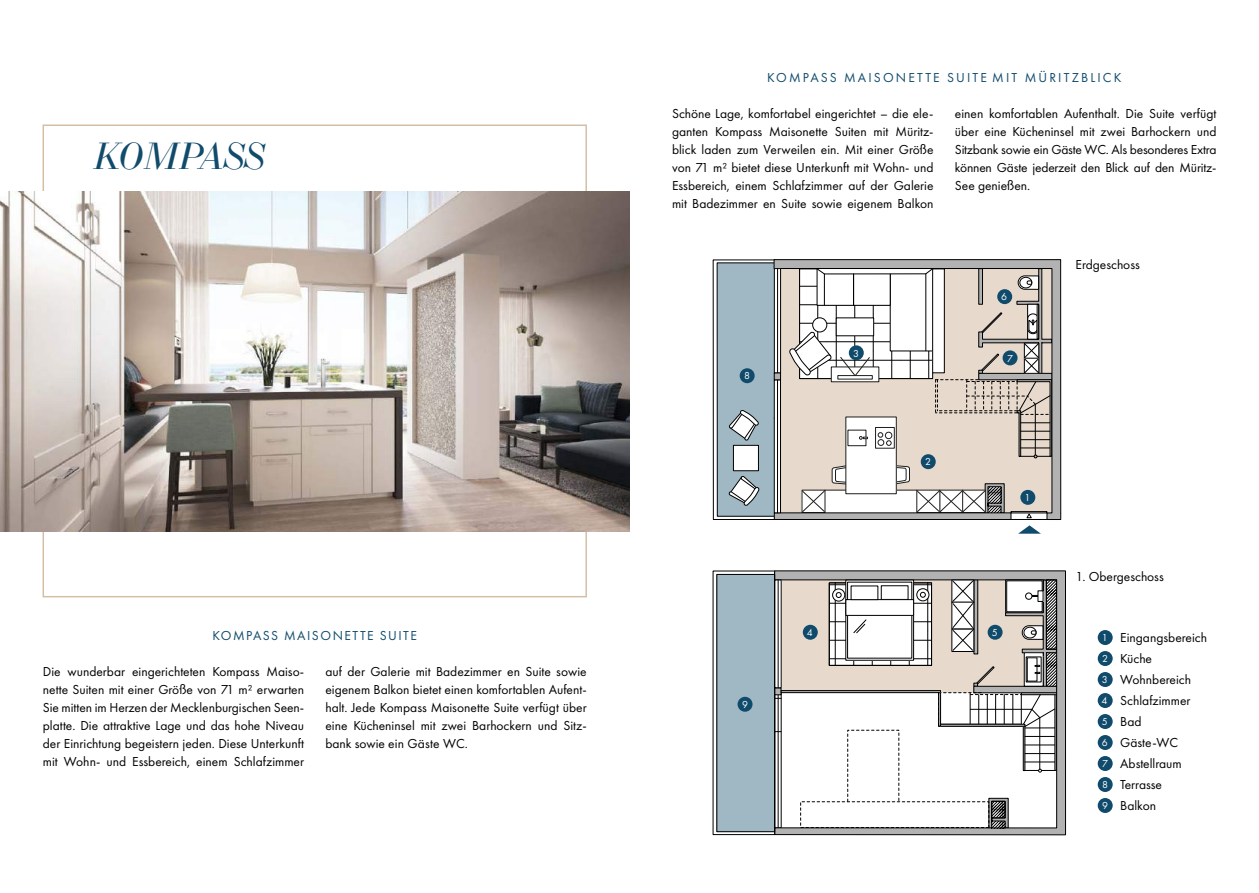
<style>
.page{position:relative;width:1259px;height:893px;background:#fff}
.page>*{position:absolute;margin:0;border:0;box-sizing:border-box;transform-origin:0 0}
.t1{font:italic 37.5px "LTC Bodoni 175";color:#114b6c}
.t2{font:13.5px/18px "Futura PT";color:#000;text-align:justify}
.t3{font:13.5px "Futura PT";letter-spacing:.16em;color:#114b6c}
.t4{font:13.5px "Futura PT";letter-spacing:.11em;color:#114b6c}
.t5{font:10.5px/21px "Futura PT";color:#fff;text-align:justify}
</style>
<div class="page">
<div style="left:713px;top:260px;width:61px;height:260px;background:linear-gradient(to bottom,#fff,#fff);border:1px solid #000"></div>
<svg style="left:717px;top:262px;width:56px;height:255px;background:#a1b5c0"></svg>
<svg style="left:773px;top:259px;width:288px;height:261px"></svg>
<div style="left:774px;top:269px;width:6px;height:104px;background:#f5f5f5"></div>
<div style="left:774px;top:268px;width:7px;height:105px;border:1px solid #000"></div>
<hr style="left:777px;top:268px;width:1px;height:105px;background:#000">
<div style="left:774px;top:380px;width:6px;height:133px;background:#fff"></div>
<div style="left:774px;top:380px;width:6px;height:133px;border:1px solid #000"></div>
<hr style="left:777px;top:380px;width:1px;height:133px;background:#000">
<div style="left:774px;top:373px;width:6px;height:7px;background:#b3b2b2"></div>
<div style="left:774px;top:373px;width:6px;height:7px;border:1px solid #000"></div>
<div style="left:717px;top:574px;width:57px;height:258px;background:#a0b7c4"></div>
<svg style="left:774px;top:570px;width:292px;height:265px"></svg>
<div style="left:781px;top:690px;width:159px;height:3px;border:1px solid #000"></div>
<div style="left:800px;top:802px;width:189px;height:26px;border:1px dashed #000"></div>
<div style="left:847px;top:582px;width:65px;height:76px;background:#fff"></div>
<div style="left:845px;top:599px;width:68px;height:17px;border:1px solid #000"></div>
<div style="left:851px;top:586px;width:27px;height:14px;border:1px solid #000"></div>
<div style="left:881px;top:586px;width:27px;height:14px;border:1px solid #000"></div>
<svg style="left:853px;top:619px;width:13px;height:14px"></svg>
<svg style="left:832px;top:589px;width:13px;height:12px"></svg>
<div style="left:832px;top:589px;width:13px;height:12px;border:1px solid #000;border-radius:50%"></div>
<svg style="left:836px;top:592px;width:5px;height:6px"></svg>
<svg style="left:938px;top:580px;width:118px;height:149px"></svg>
<div style="left:716px;top:574px;width:59px;height:258px;border:1px solid #000"></div>
<svg style="left:1048px;top:582px;width:6px;height:65px"></svg>
<div style="left:1046px;top:580px;width:10px;height:69px;border:1px solid #000"></div>
<svg style="left:993px;top:803px;width:10px;height:13px"></svg>
<div style="left:991px;top:801px;width:14px;height:17px;border:1px solid #000"></div>
<svg style="left:991px;top:821px;width:14px;height:7px"></svg>
<svg style="left:1046px;top:653px;width:10px;height:33px"></svg>
<svg style="left:776px;top:582px;width:2px;height:104px"></svg>
<div style="left:774px;top:580px;width:7px;height:108px;border:1px solid #000"></div>
<hr style="left:778px;top:580px;width:1px;height:108px;background:#000">
<img style="left:0;top:191px;width:629px;height:340px">
<div style="left:1097px;top:630px;width:15px;height:15px;background:#114b6c;border-radius:50%"></div>
<div style="left:1097px;top:651px;width:15px;height:15px;background:#114b6c;border-radius:50%"></div>
<div style="left:1097px;top:672px;width:15px;height:15px;background:#114b6c;border-radius:50%"></div>
<div style="left:1097px;top:693px;width:15px;height:15px;background:#114b6c;border-radius:50%"></div>
<div style="left:1097px;top:714px;width:15px;height:15px;background:#114b6c;border-radius:50%"></div>
<div style="left:1097px;top:735px;width:15px;height:15px;background:#114b6c;border-radius:50%"></div>
<div style="left:1097px;top:756px;width:15px;height:15px;background:#114b6c;border-radius:50%"></div>
<div style="left:1097px;top:777px;width:15px;height:15px;background:#114b6c;border-radius:50%"></div>
<div style="left:1097px;top:798px;width:15px;height:15px;background:#114b6c;border-radius:50%"></div>
<div style="left:1020px;top:490px;width:15px;height:15px;background:#114b6c;border-radius:50%"></div>
<div style="left:920px;top:454px;width:15px;height:15px;background:#114b6c;border-radius:50%"></div>
<div style="left:849px;top:345px;width:15px;height:15px;background:#114b6c;border-radius:50%"></div>
<div style="left:803px;top:625px;width:15px;height:15px;background:#114b6c;border-radius:50%"></div>
<div style="left:987px;top:625px;width:15px;height:15px;background:#114b6c;border-radius:50%"></div>
<div style="left:737px;top:697px;width:15px;height:15px;background:#114b6c;border-radius:50%"></div>
<div style="left:739px;top:368px;width:15px;height:15px;background:#114b6c;border-radius:50%"></div>
<div style="left:1002px;top:350px;width:15px;height:15px;background:#114b6c;border-radius:50%"></div>
<div style="left:997px;top:289px;width:15px;height:15px;background:#114b6c;border-radius:50%"></div>
<svg style="left:1018px;top:525px;width:23px;height:9px"></svg>
<h1 class="t1" style="left:95px;top:135px;width:172px">KOMPASS</h1>
<p class="t4" style="left:212px;top:628px;width:206px">KOMPASS MAISONETTE SUITE</p>
<p class="t2" style="left:43px;top:663px;width:263px">Die wunderbar eingerichteten Kompass Maiso&shy;nette Suiten mit einer Größe von 71 m² erwarten Sie mitten im Herzen der Mecklenburgischen Seen&shy;platte. Die attraktive Lage und das hohe Niveau der Einrichtung begeistern jeden. Diese Unterkunft mit Wohn- und Essbereich, einem Schlafzimmer</p>
<p class="t2" style="left:325px;top:663px;width:263px">auf der Galerie mit Badezimmer en Suite sowie eigenem Balkon bietet einen komfortablen Aufent&shy;halt. Jede Kompass Maisonette Suite verfügt über eine Kücheninsel mit zwei Barhockern und Sitz&shy;bank sowie ein Gäste WC.</p>
<p class="t3" style="left:767px;top:70px;width:356px">KOMPASS MAISONETTE SUITE MIT MÜRITZBLICK</p>
<p class="t2" style="left:672px;top:105px;width:263px">Schöne Lage, komfortabel eingerichtet – die ele&shy;ganten Kompass Maisonette Suiten mit Müritz&shy;blick laden zum Verweilen ein. Mit einer Größe von 71 m² bietet diese Unterkunft mit Wohn- und Essbereich, einem Schlafzimmer auf der Galerie mit Badezimmer en Suite sowie eigenem Balkon</p>
<p class="t2" style="left:955px;top:105px;width:263px">einen komfortablen Aufenthalt. Die Suite verfügt über eine Kücheninsel mit zwei Barhockern und Sitzbank sowie ein Gäste WC. Als besonderes Extra können Gäste jederzeit den Blick auf den Müritz-See genießen.</p>
<p class="t5" style="left:744px;top:365px;width:7px">8</p>
<p class="t5" style="left:742px;top:694px;width:7px">9</p>
<p class="t5" style="left:853px;top:343px;width:7px">3</p>
<p class="t5" style="left:925px;top:451px;width:7px">2</p>
<p class="t5" style="left:1001px;top:286px;width:7px">6</p>
<p class="t5" style="left:1007px;top:348px;width:7px">7</p>
<p class="t5" style="left:1024px;top:487px;width:7px">1</p>
<p class="t5" style="left:806px;top:622px;width:7px">4</p>
<p class="t5" style="left:991px;top:622px;width:7px">5</p>
<p class="t2" style="left:1075px;top:255px;width:66px">Erdgeschoss</p>
<p class="t2" style="left:1075px;top:568px;width:90px">1. Obergeschoss</p>
<p class="t5" style="left:1101px;top:627px;width:8px">1<br>2<br>3<br>4<br>5<br>6<br>7<br>8<br>9</p>
<p class="t2" style="left:1120px;top:627px;width:88px;line-height:21px;text-align:left">Eingangsbereich<br>Küche<br>Wohnbereich<br>Schlafzimmer<br>Bad<br>Gäste-WC<br>Abstellraum<br>Terrasse<br>Balkon</p>
</div>
